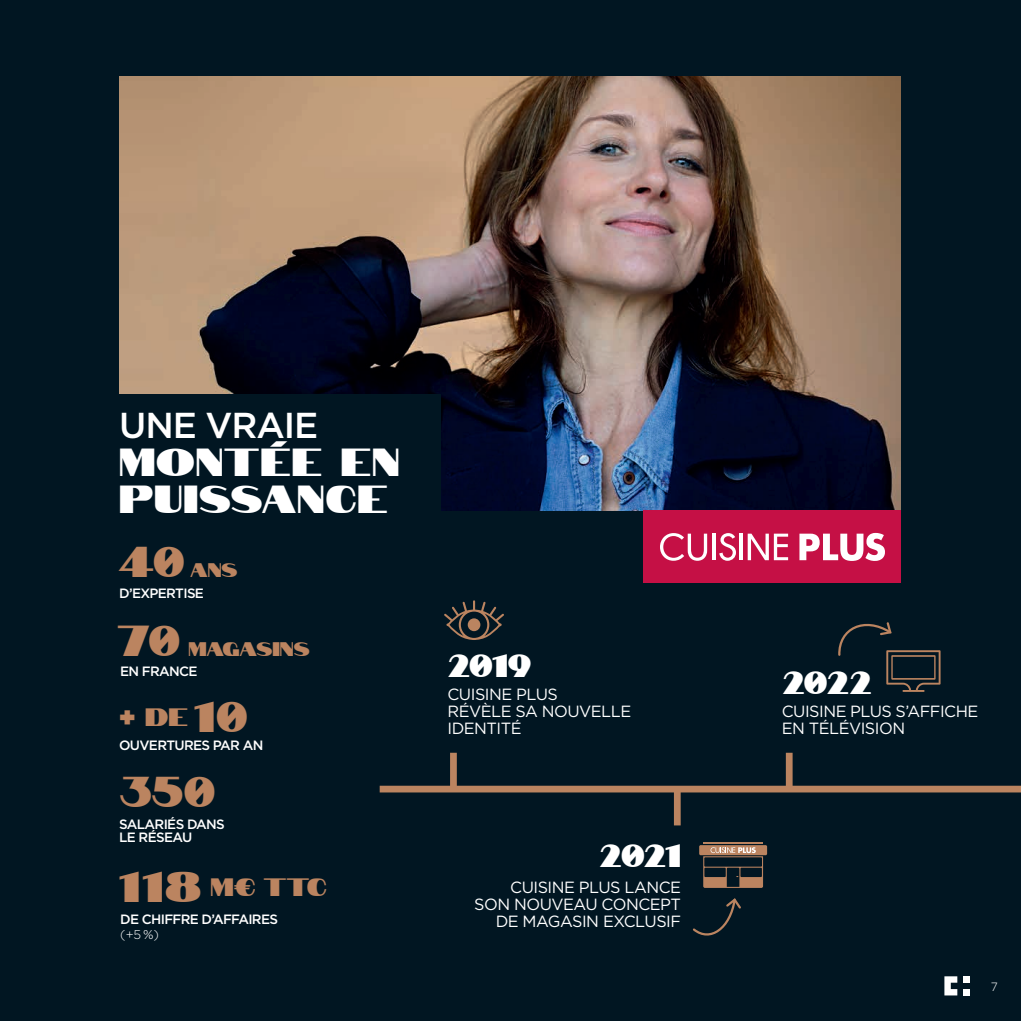
<style>
.page{position:relative;width:1021px;height:1021px;background:#fff}
.page>*{position:absolute;margin:0;border:0;box-sizing:border-box;transform-origin:0 0}
.t1{font:42.9px "Notable";color:#bb8460}
.t2{font:39px/37.5px "Notable";letter-spacing:.02em;color:#fff}
.t3{font:500 36px "Gotham";letter-spacing:-.03em;color:#fff}
.t4{font:32.25px "Notable";letter-spacing:-.03em;color:#fff}
.t5{font:25.05px "Notable";color:#bb8460}
.t6{font:19.65px "Notable";color:#bb8460}
.t7{font:16.2px/17px "Gotham";letter-spacing:-.03em;color:#fff}
.t8{font:500 13.5px/13.5px "Gotham";letter-spacing:-.05em;color:#fff}
.t9{font:300 12.75px "Gotham";color:#fff}
.t10{font:300 12px "Gotham";color:#fff}
.s1{font-size:42.9px}
.s2{font-size:43.2px}
</style>
<div class="page">
<div style="left:0;top:0;width:1020px;height:1020px;background:#011622"></div>
<svg style="left:944px;top:976px;width:13px;height:19px"></svg>
<div style="left:963px;top:976px;width:7px;height:6px;background:#fff"></div>
<div style="left:963px;top:989px;width:7px;height:6px;background:#fff"></div>
<img style="left:119px;top:77px;width:781px;height:434px">
<div style="left:643px;top:511px;width:258px;height:72px;background:#c51045"></div>
<svg style="left:660px;top:533px;width:47px;height:27px"></svg>
<hr style="left:712px;top:533px;width:3px;height:27px;background:#fff">
<svg style="left:719px;top:533px;width:17px;height:27px"></svg>
<hr style="left:739px;top:533px;width:4px;height:27px;background:#fff">
<svg style="left:747px;top:533px;width:41px;height:27px"></svg>
<svg style="left:799px;top:533px;width:86px;height:28px"></svg>
<div style="left:96px;top:394px;width:345px;height:133px;background:#011622"></div>
<div style="left:379px;top:785px;width:641px;height:7px;background:#bb8460"></div>
<div style="left:450px;top:752px;width:7px;height:37px;background:#bb8460"></div>
<div style="left:674px;top:789px;width:6px;height:36px;background:#bb8460"></div>
<div style="left:785px;top:752px;width:7px;height:37px;background:#bb8460"></div>
<svg style="left:444px;top:600px;width:60px;height:40px"></svg>
<svg style="left:693px;top:898px;width:48px;height:38px"></svg>
<svg style="left:838px;top:622px;width:102px;height:70px"></svg>
<hr style="left:703px;top:842px;width:60px;height:2px;background:#bb8460">
<div style="left:699px;top:845px;width:68px;height:10px;background:#bb8460;border-radius:2px"></div>
<svg style="left:703px;top:847px;width:60px;height:40px"></svg>
<h3 class="t3" style="left:119px;top:402px;width:200px">UNE VRAIE</h3>
<h2 class="t2" style="left:119px;top:443px;width:282px">MONTÉE EN<br>PUISSANCE</h2>
<p class="t6" style="left:118px;top:559px;width:121px"><span class="s1">40</span> ANS</p>
<p class="t8" style="left:119px;top:586px;width:86px">D’EXPERTISE</p>
<p class="t6" style="left:117px;top:638px;width:194px"><span class="s2">70</span> MAGASINS</p>
<p class="t8" style="left:120px;top:664px;width:79px">EN FRANCE</p>
<h3 class="t5" style="left:118px;top:703px;width:131px">+ DE <span class="s1">10</span></h3>
<p class="t8" style="left:119px;top:738px;width:146px">OUVERTURES PAR AN</p>
<h1 class="t1" style="left:119px;top:768px;width:98px">350</h1>
<p class="t8" style="left:119px;top:817px;width:107px">SALARIÉS DANS<br>LE RÉSEAU</p>
<h3 class="t5" style="left:119px;top:873px;width:210px"><span class="s1">118</span> M€ TTC</h3>
<p class="t8" style="left:120px;top:912px;width:159px">DE CHIFFRE D’AFFAIRES</p>
<p class="t9" style="left:120px;top:926px;width:40px">(+5 %)</p>
<h3 class="t4" style="left:447px;top:647px;width:85px">2019</h3>
<p class="t7" style="left:447px;top:685px;width:185px">CUISINE PLUS<br>RÉVÈLE SA NOUVELLE<br>IDENTITÉ</p>
<h3 class="t4" style="left:599px;top:838px;width:83px">2021</h3>
<p class="t7" style="left:474px;top:878px;width:208px;text-align:right">CUISINE PLUS LANCE<br>SON NOUVEAU CONCEPT<br>DE MAGASIN EXCLUSIF</p>
<h3 class="t4" style="left:782px;top:664px;width:91px">2022</h3>
<p class="t7" style="left:781px;top:702px;width:198px">CUISINE PLUS S’AFFICHE<br>EN TÉLÉVISION</p>
<p class="t10" style="left:990px;top:978px;width:9px">7</p>
</div>
